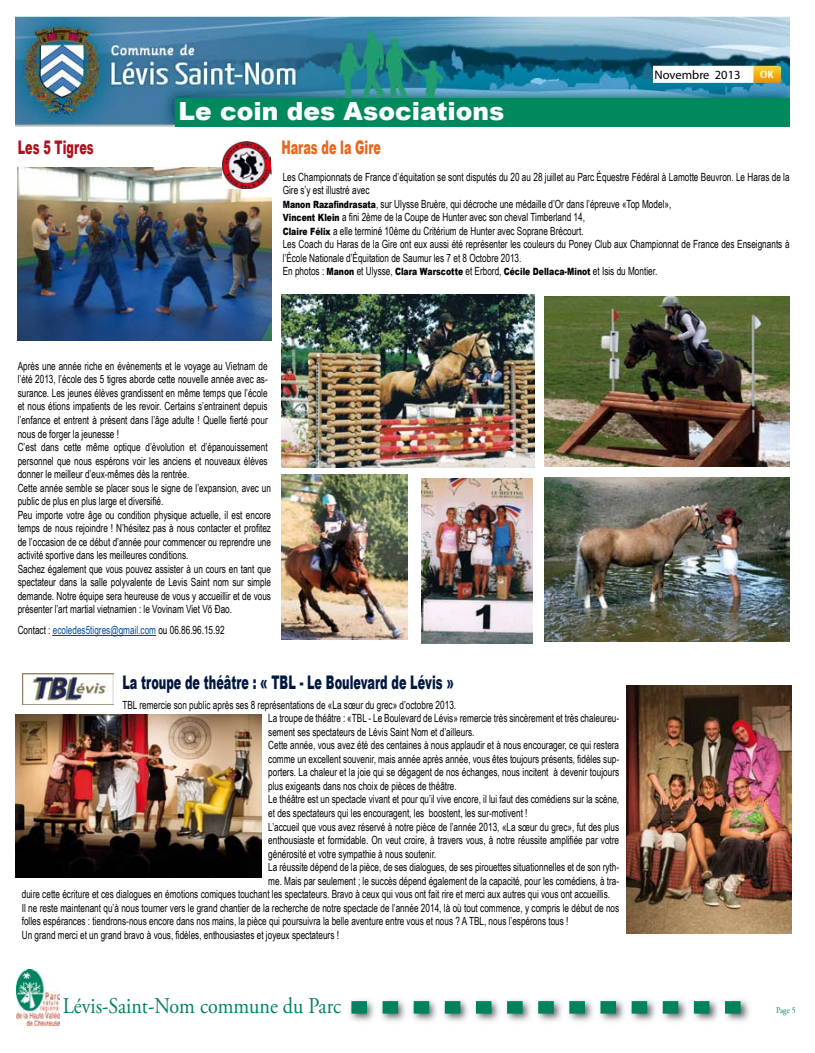
<style>
.page{position:relative;width:815px;height:1053px;background:#fff}
.page>*{position:absolute;margin:0;border:0;box-sizing:border-box;transform-origin:0 0}
.t1{font:900 25px "Arial";color:#fff}
.t2{font:22.5px "Adobe Garamond Pro";color:#008160;scale:.89 1}
.t3{font:900 18.75px "Arial";color:#001740;scale:.6 1}
.t4{font:900 18.75px "Arial";color:#ea661e;scale:.6 1}
.t5{font:900 18.75px "Arial";color:#ad111d;scale:.6 1}
.t6{font:12.5px "Myriad Pro";color:#000}
.t7{font:11.25px/13.5px "Arial Narrow";color:#000;scale:.89 1}
.t8{font:11.25px "Arial Narrow";color:#004c99;scale:.89 1}
.t9{font:8.75px "Adobe Garamond Pro";color:#008160;scale:.89 1}
.s1{font-family:"Arial";font-weight:900;font-size:10px}
.s2{color:#000}
</style>
<div class="page">
<img style="left:16px;top:17px;width:774px;height:110px">
<div style="left:175px;top:98px;width:615px;height:29px;background:#00895c"></div>
<div style="left:655px;top:66px;width:86px;height:13px;background:#fff"></div>
<img style="left:349px;top:1000px;width:401px;height:22px">
<svg style="left:351px;top:1001px;width:390px;height:12px"></svg>
<img style="left:17px;top:969px;width:42px;height:56px">
<img style="left:281px;top:295px;width:254px;height:173px">
<img style="left:544px;top:296px;width:246px;height:171px">
<img style="left:544px;top:477px;width:246px;height:164px">
<img style="left:281px;top:475px;width:126px;height:164px">
<img style="left:422px;top:478px;width:110px;height:165px">
<img style="left:23px;top:673px;width:91px;height:32px">
<img style="left:626px;top:685px;width:166px;height:248px">
<img style="left:16px;top:714px;width:245px;height:163px">
<hr style="left:53px;top:635px;width:103px;height:1px;background:#004c99">
<img style="left:18px;top:167px;width:253px;height:173px">
<img style="left:223px;top:142px;width:47px;height:47px">
<h3 class="t5" style="left:18px;top:133px;width:128px">Les 5 Tigres</h3>
<h1 class="t1" style="left:178px;top:93px;width:328px">Le coin des Asociations</h1>
<p class="t6" style="left:655px;top:68px;width:87px">Novembre 2013</p>
<p class="t6" style="left:659px;top:68px;width:87px">Septembre 2012</p>
<h3 class="t4" style="left:281px;top:133px;width:168px">Haras de la Gire</h3>
<p class="t7" style="left:283px;top:170px;width:571px">Les Championnats de France d’équitation se sont disputés du 20 au 28 juillet au Parc Équestre Fédéral à Lamotte Beuvron. Le Haras de la Gire s’y est illustré avec<br><span class="s1">Manon Razafindrasata</span>, sur Ulysse Bruère, qui décroche une médaille d’Or dans l’épreuve «Top Model»,<br><span class="s1">Vincent Klein</span> a fini 2ème de la Coupe de Hunter avec son cheval Timberland 14,<br><span class="s1">Claire Félix</span> a elle terminé 10ème du Critérium de Hunter avec Soprane Brécourt.<br>Les Coach du Haras de la Gire ont eux aussi été représenter les couleurs du Poney Club aux Championnat de France des Enseignants à l’École Nationale d’Équitation de Saumur les 7 et 8 Octobre 2013.<br>En photos : <span class="s1">Manon</span> et Ulysse, <span class="s1">Clara Warscotte</span> et Erbord, <span class="s1">Cécile Dellaca-Minot</span> et Isis du Montier.</p>
<p class="t7" style="left:18px;top:359px;width:286px">Après une année riche en évènements et le voyage au Vietnam de l’été 2013, l’école des 5 tigres aborde cette nouvelle année avec as&shy;surance. Les jeunes élèves grandissent en même temps que l’école et nous étions impatients de les revoir. Certains s’entrainent depuis l’enfance et entrent à présent dans l’âge adulte ! Quelle fierté pour nous de forger la jeunesse !<br>C’est dans cette même optique d’évolution et d’épanouissement personnel que nous espérons voir les anciens et nouveaux élèves donner le meilleur d’eux-mêmes dès la rentrée.<br>Cette année semble se placer sous le signe de l’expansion, avec un public de plus en plus large et diversifié.<br>Peu importe votre âge ou condition physique actuelle, il est encore temps de nous rejoindre ! N’hésitez pas à nous contacter et profitez de l’occasion de ce début d’année pour commencer ou reprendre une activité sportive dans les meilleures conditions.<br>Sachez également que vous pouvez assister à un cours en tant que spectateur dans la salle polyvalente de Levis Saint nom sur simple demande. Notre équipe sera heureuse de vous y accueillir et de vous présenter l’art martial vietnamien : le Vovinam Viet Võ Đao.</p>
<p class="t8" style="left:18px;top:622px;width:234px"><span class="s2">Contact :</span> ecoledes5tigres@gmail.com <span class="s2">ou 06.86.96.15.92</span></p>
<h3 class="t3" style="left:122px;top:669px;width:554px">La troupe de théâtre : « TBL - Le Boulevard de Lévis »</h3>
<p class="t7" style="left:122px;top:697px;width:377px">TBL remercie son public après ses 8 représentations de «La sœur du grec» d’octobre 2013.</p>
<p class="t7" style="left:268px;top:711px;width:396px">La troupe de théâtre : «TBL - Le Boulevard de Lévis» remercie très sincèrement et très chaleureu-</p>
<p class="t7" style="left:268px;top:724px;width:233px">sement ses spectateurs de Lévis Saint Nom et d’ailleurs.</p>
<p class="t7" style="left:268px;top:738px;width:396px">Cette année, vous avez été des centaines à nous applaudir et à nous encourager, ce qui restera</p>
<p class="t7" style="left:268px;top:751px;width:396px">comme un excellent souvenir, mais année après année, vous êtes toujours présents, fidèles sup-</p>
<p class="t7" style="left:268px;top:765px;width:396px">porters. La chaleur et la joie qui se dégagent de nos échanges, nous incitent à devenir toujours</p>
<p class="t7" style="left:268px;top:778px;width:213px">plus exigeants dans nos choix de pièces de théâtre.</p>
<p class="t7" style="left:268px;top:792px;width:396px">Le théâtre est un spectacle vivant et pour qu’il vive encore, il lui faut des comédiens sur la scène,</p>
<p class="t7" style="left:268px;top:805px;width:293px">et des spectateurs qui les encouragent, les boostent, les sur-motivent !</p>
<p class="t7" style="left:268px;top:819px;width:396px">L’accueil que vous avez réservé à notre pièce de l’année 2013, «La sœur du grec», fut des plus</p>
<p class="t7" style="left:268px;top:832px;width:396px">enthousiaste et formidable. On veut croire, à travers vous, à notre réussite amplifiée par votre</p>
<p class="t7" style="left:268px;top:846px;width:190px">générosité et votre sympathie à nous soutenir.</p>
<p class="t7" style="left:268px;top:859px;width:396px">La réussite dépend de la pièce, de ses dialogues, de ses pirouettes situationnelles et de son ryth-</p>
<p class="t7" style="left:268px;top:873px;width:396px">me. Mais par seulement ; le succès dépend également de la capacité, pour les comédiens, à tra-</p>
<p class="t7" style="left:22px;top:886px;width:663px">duire cette écriture et ces dialogues en émotions comiques touchant les spectateurs. Bravo à ceux qui vous ont fait rire et merci aux autres qui vous ont accueillis.</p>
<p class="t7" style="left:22px;top:900px;width:673px">Il ne reste maintenant qu’à nous tourner vers le grand chantier de la recherche de notre spectacle de l’année 2014, là où tout commence, y compris le début de nos</p>
<p class="t7" style="left:22px;top:913px;width:616px">folles espérances : tiendrons-nous encore dans nos mains, la pièce qui poursuivra la belle aventure entre vous et nous ? A TBL, nous l’espérons tous !</p>
<p class="t7" style="left:22px;top:927px;width:358px">Un grand merci et un grand bravo à vous, fidèles, enthousiastes et joyeux spectateurs !</p>
<h2 class="t2" style="left:63px;top:991px;width:314px">Lévis-Saint-Nom commune du Parc</h2>
<p class="t9" style="left:776px;top:1004px;width:23px">Page 5</p>
</div>
